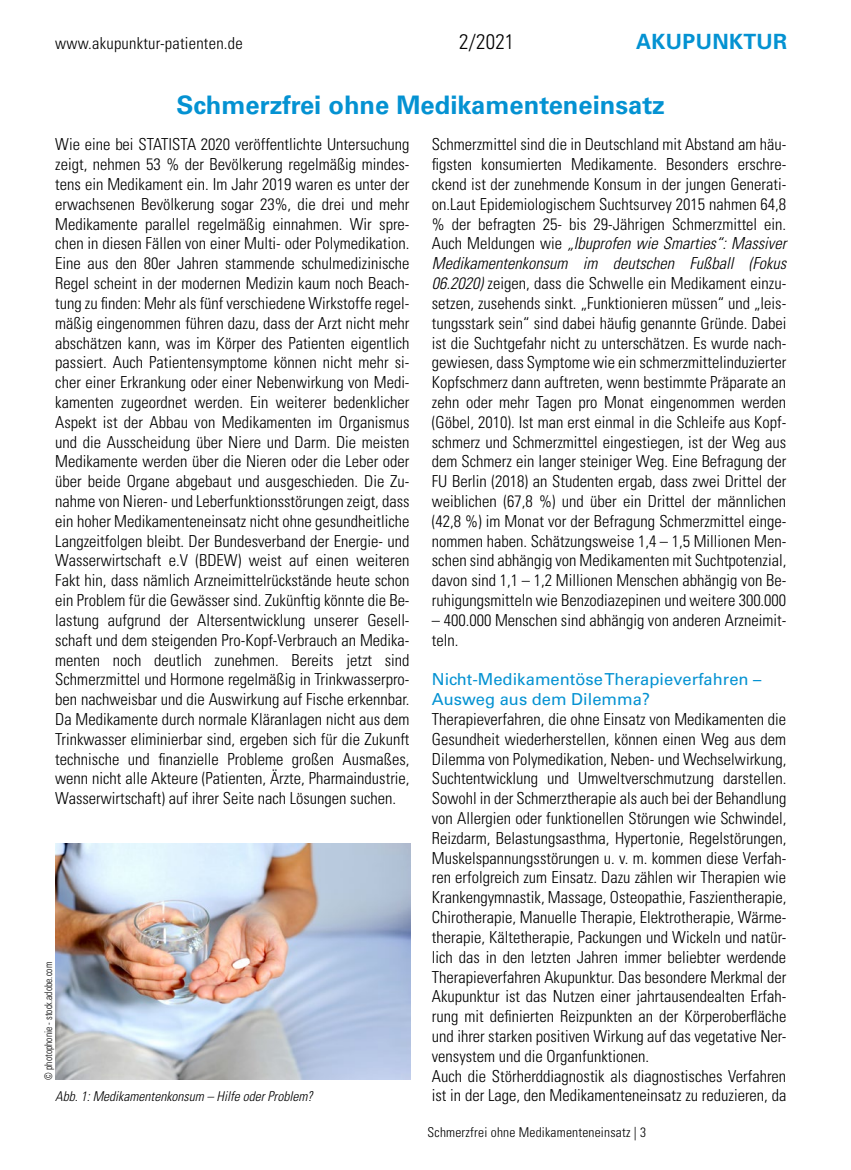
<style>
.page{position:relative;width:851px;height:1170px;background:#fff}
.page>*{position:absolute;margin:0;border:0;box-sizing:border-box;transform-origin:0 0}
.HL{font:700 25.5px "Univers LT Std";color:#0492d2}
.t1{font:700 21px "Univers LT Std";letter-spacing:.015em;color:#0492d2}
.t2{font:300 condensed 21px "Univers LT Std";color:#000}
.Copy{font:300 condensed 16.5px/19.8px "Univers LT Std";color:#000;text-align:justify}
.ü1{font:16.5px/19.8px "Univers LT Std";color:#0492d2}
.BU{font:italic 300 condensed 13.5px "Univers LT Std";color:#000}
.t3{font:300 condensed 13.5px "Univers LT Std";letter-spacing:.015em;color:#000}
.Quellen{font:300 condensed 10.5px "Univers LT Std";color:#000;scale:.91 1}
.s1{font-style:italic}
</style>
<div class="page">
<img style="left:55px;top:843px;width:355px;height:236px">
<p class="Copy" style="left:55px;top:34px;width:189px">www.akupunktur-patienten.de</p>
<p class="t2" style="left:459px;top:29px;width:57px">2/2021</p>
<p class="t1" style="left:636px;top:30px;width:153px">AKUPUNKTUR</p>
<p class="HL" style="left:176px;top:90px;width:490px">Schmerzfrei ohne Medikamenteneinsatz</p>
<p class="Copy" style="left:55px;top:135px;width:356px">Wie eine bei STATISTA 2020 veröffentlichte Untersuchung zeigt, nehmen 53 % der Bevölkerung regelmäßig mindes&shy;tens ein Medikament ein. Im Jahr 2019 waren es unter der erwachsenen Bevölkerung sogar 23%, die drei und mehr Medikamente parallel regelmäßig einnahmen. Wir spre&shy;chen in diesen Fällen von einer Multi- oder Polymedikation.<br>Eine aus den 80er Jahren stammende schulmedizinische Regel scheint in der modernen Medizin kaum noch Beach&shy;tung zu finden: Mehr als fünf verschiedene Wirkstoffe regel&shy;mäßig eingenommen führen dazu, dass der Arzt nicht mehr abschätzen kann, was im Körper des Patienten eigentlich passiert. Auch Patientensymptome können nicht mehr si&shy;cher einer Erkrankung oder einer Nebenwirkung von Medi&shy;kamenten zugeordnet werden. Ein weiterer bedenklicher Aspekt ist der Abbau von Medikamenten im Organismus und die Ausscheidung über Niere und Darm. Die meisten Medikamente werden über die Nieren oder die Leber oder über beide Organe abgebaut und ausgeschieden. Die Zu&shy;nahme von Nieren- und Leberfunktionsstörungen zeigt, dass ein hoher Medikamenteneinsatz nicht ohne gesundheitliche Langzeitfolgen bleibt. Der Bundesverband der Energie- und Wasserwirtschaft e.V (BDEW) weist auf einen weiteren Fakt hin, dass nämlich Arzneimittelrückstände heute schon ein Problem für die Gewässer sind. Zukünftig könnte die Be&shy;lastung aufgrund der Altersentwicklung unserer Gesell&shy;schaft und dem steigenden Pro-Kopf-Verbrauch an Medika&shy;menten noch deutlich zunehmen. Bereits jetzt sind Schmerzmittel und Hormone regelmäßig in Trinkwasserpro&shy;ben nachweisbar und die Auswirkung auf Fische erkennbar.<br>Da Medikamente durch normale Kläranlagen nicht aus dem Trinkwasser eliminierbar sind, ergeben sich für die Zukunft technische und finanzielle Probleme großen Ausmaßes, wenn nicht alle Akteure (Patienten, Ärzte, Pharmaindustrie, Wasserwirtschaft) auf ihrer Seite nach Lösungen suchen.</p>
<p class="Copy" style="left:432px;top:135px;width:356px">Schmerzmittel sind die in Deutschland mit Abstand am häu&shy;figsten konsumierten Medikamente. Besonders erschre&shy;ckend ist der zunehmende Konsum in der jungen Generati&shy;on.Laut Epidemiologischem Suchtsurvey 2015 nahmen 64,8 % der befragten 25- bis 29-Jährigen Schmerzmittel ein.<br>Auch Meldungen wie <span class="s1">„Ibuprofen wie Smarties“: Massiver Medikamentenkonsum im deutschen Fußball (Fokus 06.2020)</span> zeigen, dass die Schwelle ein Medikament einzu&shy;setzen, zusehends sinkt. „Funktionieren müssen“ und „leis&shy;tungsstark sein“ sind dabei häufig genannte Gründe. Dabei ist die Suchtgefahr nicht zu unterschätzen. Es wurde nach&shy;gewiesen, dass Symptome wie ein schmerzmittelinduzierter Kopfschmerz dann auftreten, wenn bestimmte Präparate an zehn oder mehr Tagen pro Monat eingenommen werden (Göbel, 2010). Ist man erst einmal in die Schleife aus Kopf&shy;schmerz und Schmerzmittel eingestiegen, ist der Weg aus dem Schmerz ein langer steiniger Weg. Eine Befragung der FU Berlin (2018) an Studenten ergab, dass zwei Drittel der weiblichen (67,8 %) und über ein Drittel der männlichen (42,8 %) im Monat vor der Befragung Schmerzmittel einge&shy;nommen haben. Schätzungsweise 1,4 – 1,5 Millionen Men&shy;schen sind abhängig von Medikamenten mit Suchtpotenzial, davon sind 1,1 – 1,2 Millionen Menschen abhängig von Be&shy;ruhigungsmitteln wie Benzodiazepinen und weitere 300.000</p>
<p class="Copy" style="left:432px;top:610px;width:356px">– 400.000 Menschen sind abhängig von anderen Arzneimit&shy;teln.</p>
<p class="ü1" style="left:432px;top:669px;width:331px">Nicht-Medikamentöse Therapieverfahren –<br>Ausweg aus dem Dilemma?</p>
<p class="Copy" style="left:432px;top:709px;width:356px">Therapieverfahren, die ohne Einsatz von Medikamenten die Gesundheit wiederherstellen, können einen Weg aus dem Dilemma von Polymedikation, Neben- und Wechselwirkung, Suchtentwicklung und Umweltverschmutzung darstellen.<br>Sowohl in der Schmerztherapie als auch bei der Behandlung von Allergien oder funktionellen Störungen wie Schwindel, Reizdarm, Belastungsasthma, Hypertonie, Regelstörungen, Muskelspannungsstörungen u. v. m. kommen diese Verfah&shy;ren erfolgreich zum Einsatz. Dazu zählen wir Therapien wie Krankengymnastik, Massage, Osteopathie, Faszientherapie, Chirotherapie, Manuelle Therapie, Elektrotherapie, Wärme&shy;therapie, Kältetherapie, Packungen und Wickeln und natür&shy;lich das in den letzten Jahren immer beliebter werdende Therapieverfahren Akupunktur. Das besondere Merkmal der Akupunktur ist das Nutzen einer jahrtausendealten Erfah&shy;rung mit definierten Reizpunkten an der Körperoberfläche und ihrer starken positiven Wirkung auf das vegetative Ner&shy;vensystem und die Organfunktionen.</p>
<p class="Copy" style="left:432px;top:1065px;width:356px">Auch die Störherddiagnostik als diagnostisches Verfahren</p>
<p class="Quellen" style="left:42px;top:1079px;width:131px;rotate:-90deg">© photophonie - stock.adobe.com</p>
<p class="BU" style="left:55px;top:1088px;width:259px">Abb. 1: Medikamentenkonsum – Hilfe oder Problem?</p>
<p class="Copy" style="left:432px;top:1085px;width:356px">ist in der Lage, den Medikamenteneinsatz zu reduzieren, da</p>
<p class="t3" style="left:427px;top:1124px;width:220px">Schmerzfrei ohne Medikamenteneinsatz | 3</p>
</div>
